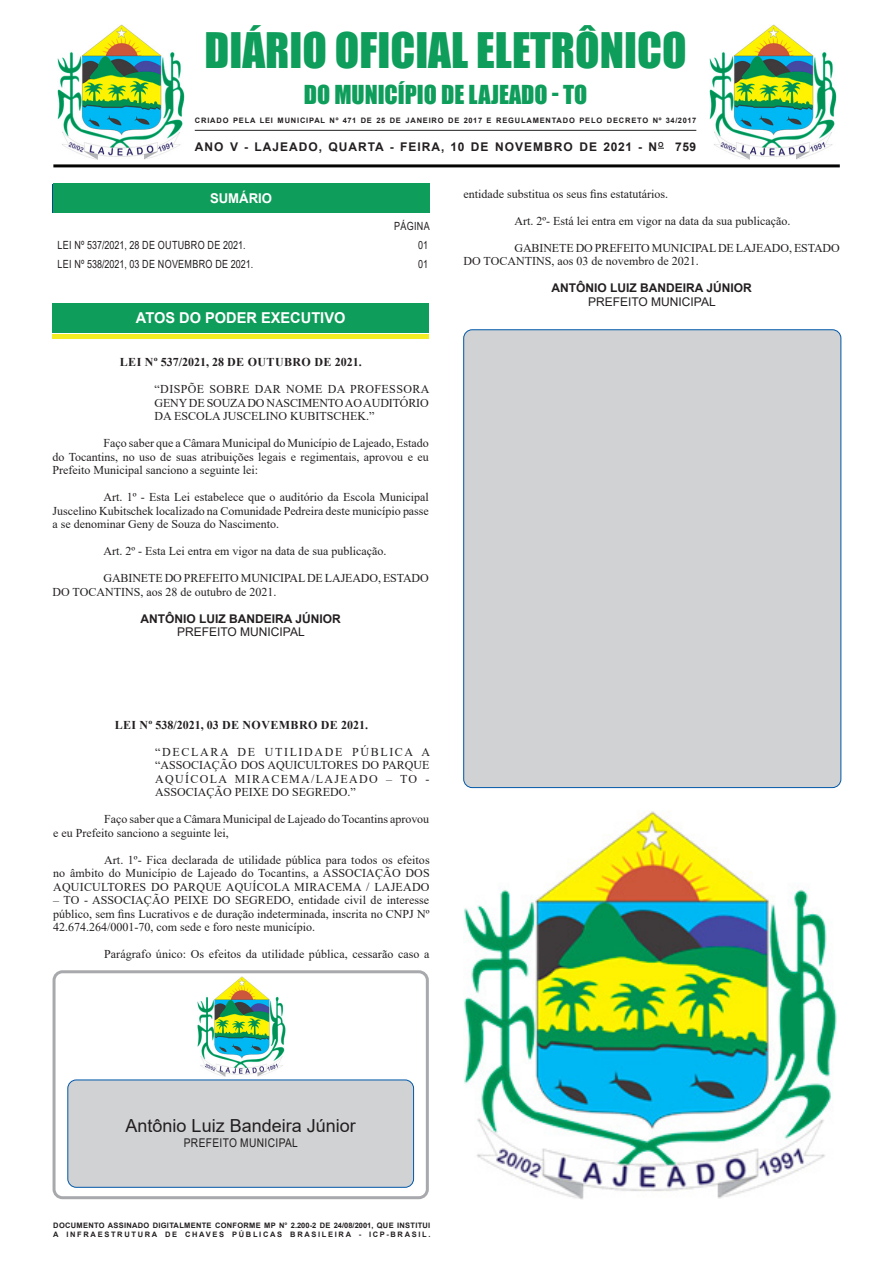
<style>
.page{position:relative;width:893px;height:1263px;background:#fff}
.page>*{position:absolute;margin:0;border:0;box-sizing:border-box;transform-origin:0 0}
.t1{font:45px "Impact";color:#0e9d5a}
.t2{font:24px "Impact";color:#0e9d5a}
.t3{font:18px "Arial";color:#231f20}
.Chancela{font:700 15px "Arial";color:#fff}
.Chancela-2{font:700 13.5px "Arial";color:#fff}
.CORPO_DE_TEXTO{font:12px/13.5px "Times New Roman";color:#231f20;text-align:justify}
.EMENTA{font:12px/13.5px "Times New Roman";color:#231f20;text-align:justify}
.TITULOS{font:700 12px "Times New Roman";letter-spacing:.035em;color:#231f20}
.NOME{font:700 12px "Arial";letter-spacing:.085em;color:#231f20}
.NOME-2{font:700 12px "Arial";color:#231f20}
.CARGO{font:12px "Arial";color:#231f20}
.CARGO-2{font:12px "Arial";letter-spacing:.035em;color:#231f20;scale:.85 1}
.Sumario{font:11.25px "Arial";letter-spacing:.035em;color:#231f20;scale:.8 1}
.t4{font:700 7.5px "Arial";letter-spacing:.11em;color:#231f20}
.t5{font:700 7.5px "Arial";letter-spacing:.04em;color:#231f20}
.t6{font:700 7.5px "Arial";letter-spacing:.225em;color:#231f20}
</style>
<div class="page">
<hr style="left:53px;top:164px;width:787px;height:3px;background:#040503">
<hr style="left:195px;top:130px;width:501px;height:1px;background:#231f20">
<img style="left:709px;top:24px;width:127px;height:135px">
<div style="left:53px;top:184px;width:376px;height:29px;background:#0e9d5a"></div>
<img style="left:58px;top:24px;width:127px;height:135px">
<div style="left:53px;top:970px;width:376px;height:229px;border:3px solid #a8a9ad;border-radius:9px"></div>
<div style="left:68px;top:1080px;width:346px;height:107px;background:#d1d2d4;border-radius:9px"></div>
<div style="left:68px;top:1080px;width:346px;height:107px;border:1px solid #0057a8;border-radius:9px"></div>
<img style="left:197px;top:976px;width:88px;height:100px">
<div style="left:53px;top:334px;width:376px;height:5px;background:#f4ec23"></div>
<div style="left:53px;top:305px;width:376px;height:29px;background:#0e9d5a"></div>
<div style="left:53px;top:303px;width:376px;height:29px;background:#0e9d5a"></div>
<div style="left:464px;top:330px;width:377px;height:457px;background:#d1d2d4;border-radius:9px"></div>
<img style="left:464px;top:811px;width:373px;height:388px">
<p class="t1" style="left:205px;top:16px;width:483px">DIÁRIO OFICIAL ELETRÔNICO</p>
<p class="t2" style="left:304px;top:76px;width:285px">DO MUNICÍPIO DE LAJEADO - TO</p>
<p class="t4" style="left:195px;top:115px;width:503px">CRIADO PELA LEI MUNICIPAL Nº 471 DE 25 DE JANEIRO DE 2017 E REGULAMENTADO PELO DECRETO Nº 34/2017</p>
<p class="NOME" style="left:195px;top:139px;width:503px">ANO V - LAJEADO, QUARTA - FEIRA, 10 DE NOVEMBRO DE 2021 - N<sup>O</sup> 759</p>
<p class="Chancela-2" style="left:210px;top:189px;width:64px">SUMÁRIO</p>
<p class="Sumario" style="left:394px;top:218px;width:46px">PÁGINA</p>
<p class="Sumario" style="left:58px;top:237px;width:236px">LEI Nº 537/2021, 28 DE OUTUBRO DE 2021.</p>
<p class="Sumario" style="left:418px;top:237px;width:14px">01</p>
<p class="Sumario" style="left:58px;top:256px;width:246px">LEI Nº 538/2021, 03 DE NOVEMBRO DE 2021.</p>
<p class="Sumario" style="left:418px;top:256px;width:14px">01</p>
<p class="Chancela" style="left:136px;top:307px;width:211px">ATOS DO PODER EXECUTIVO</p>
<p class="TITULOS" style="left:120px;top:354px;width:243px">LEI Nº 537/2021, 28 DE OUTUBRO DE 2021.</p>
<p class="EMENTA" style="left:155px;top:382px;width:276px">“DISPÕE SOBRE DAR NOME DA PROFESSORA GENY DE SOUZA DO NASCIMENTO AO AUDITÓRIO DA ESCOLA JUSCELINO KUBITSCHEK.”</p>
<p class="CORPO_DE_TEXTO" style="left:53px;top:436px;width:378px;text-indent:51px">Faço saber que a Câmara Municipal do Município de Lajeado, Estado do Tocantins, no uso de suas atribuições legais e regimentais, aprovou e eu Prefeito Municipal sanciono a seguinte lei:</p>
<p class="CORPO_DE_TEXTO" style="left:53px;top:490px;width:378px;text-indent:51px">Art. 1º - Esta Lei estabelece que o auditório da Escola Municipal Juscelino Kubitschek localizado na Comunidade Pedreira deste município passe a se denominar Geny de Souza do Nascimento.</p>
<p class="CORPO_DE_TEXTO" style="left:104px;top:544px;width:284px">Art. 2º - Esta Lei entra em vigor na data de sua publicação.</p>
<p class="CORPO_DE_TEXTO" style="left:53px;top:571px;width:378px;text-indent:51px">GABINETE DO PREFEITO MUNICIPAL DE LAJEADO, ESTADO<br>DO TOCANTINS, aos 28 de outubro de 2021.</p>
<p class="NOME-2" style="left:141px;top:610px;width:202px">ANTÔNIO LUIZ BANDEIRA JÚNIOR</p>
<p class="CARGO" style="left:177px;top:624px;width:129px">PREFEITO MUNICIPAL</p>
<p class="CORPO_DE_TEXTO" style="left:463px;top:186px;width:206px">entidade substitua os seus fins estatutários.</p>
<p class="CORPO_DE_TEXTO" style="left:514px;top:213px;width:277px">Art. 2º- Está lei entra em vigor na data da sua publicação.</p>
<p class="CORPO_DE_TEXTO" style="left:463px;top:240px;width:378px;text-indent:51px">GABINETE DO PREFEITO MUNICIPAL DE LAJEADO, ESTADO<br>DO TOCANTINS, aos 03 de novembro de 2021.</p>
<p class="NOME-2" style="left:551px;top:279px;width:202px">ANTÔNIO LUIZ BANDEIRA JÚNIOR</p>
<p class="CARGO" style="left:588px;top:293px;width:129px">PREFEITO MUNICIPAL</p>
<p class="TITULOS" style="left:115px;top:716px;width:255px">LEI Nº 538/2021, 03 DE NOVEMBRO DE 2021.</p>
<p class="EMENTA" style="left:155px;top:745px;width:276px">“DECLARA DE UTILIDADE PÚBLICA A “ASSOCIAÇÃO DOS AQUICULTORES DO PARQUE AQUÍCOLA MIRACEMA/LAJEADO – TO - ASSOCIAÇÃO PEIXE DO SEGREDO.”</p>
<p class="CORPO_DE_TEXTO" style="left:53px;top:812px;width:378px;text-indent:51px">Faço saber que a Câmara Municipal de Lajeado do Tocantins aprovou e eu Prefeito sanciono a seguinte lei,</p>
<p class="CORPO_DE_TEXTO" style="left:53px;top:853px;width:378px;text-indent:51px">Art. 1º- Fica declarada de utilidade pública para todos os efeitos no âmbito do Município de Lajeado do Tocantins, a ASSOCIAÇÃO DOS AQUICULTORES DO PARQUE AQUÍCOLA MIRACEMA / LAJEADO</p>
<p class="CORPO_DE_TEXTO" style="left:53px;top:893px;width:378px">– TO - ASSOCIAÇÃO PEIXE DO SEGREDO, entidade civil de interesse público, sem fins Lucrativos e de duração indeterminada, inscrita no CNPJ Nº 42.674.264/0001-70, com sede e foro neste município.</p>
<p class="CORPO_DE_TEXTO" style="left:104px;top:947px;width:327px">Parágrafo único: Os efeitos da utilidade pública, cessarão caso a</p>
<p class="t3" style="left:126px;top:1113px;width:232px">Antônio Luiz Bandeira Júnior</p>
<p class="CARGO-2" style="left:184px;top:1135px;width:136px">PREFEITO MUNICIPAL</p>
<p class="t5" style="left:53px;top:1220px;width:379px">DOCUMENTO ASSINADO DIGITALMENTE CONFORME MP N° 2.200-2 DE 24/08/2001, QUE INSTITUI</p>
<p class="t6" style="left:53px;top:1229px;width:379px">A INFRAESTRUTURA DE CHAVES PÚBLICAS BRASILEIRA - ICP-BRASIL.</p>
</div>
